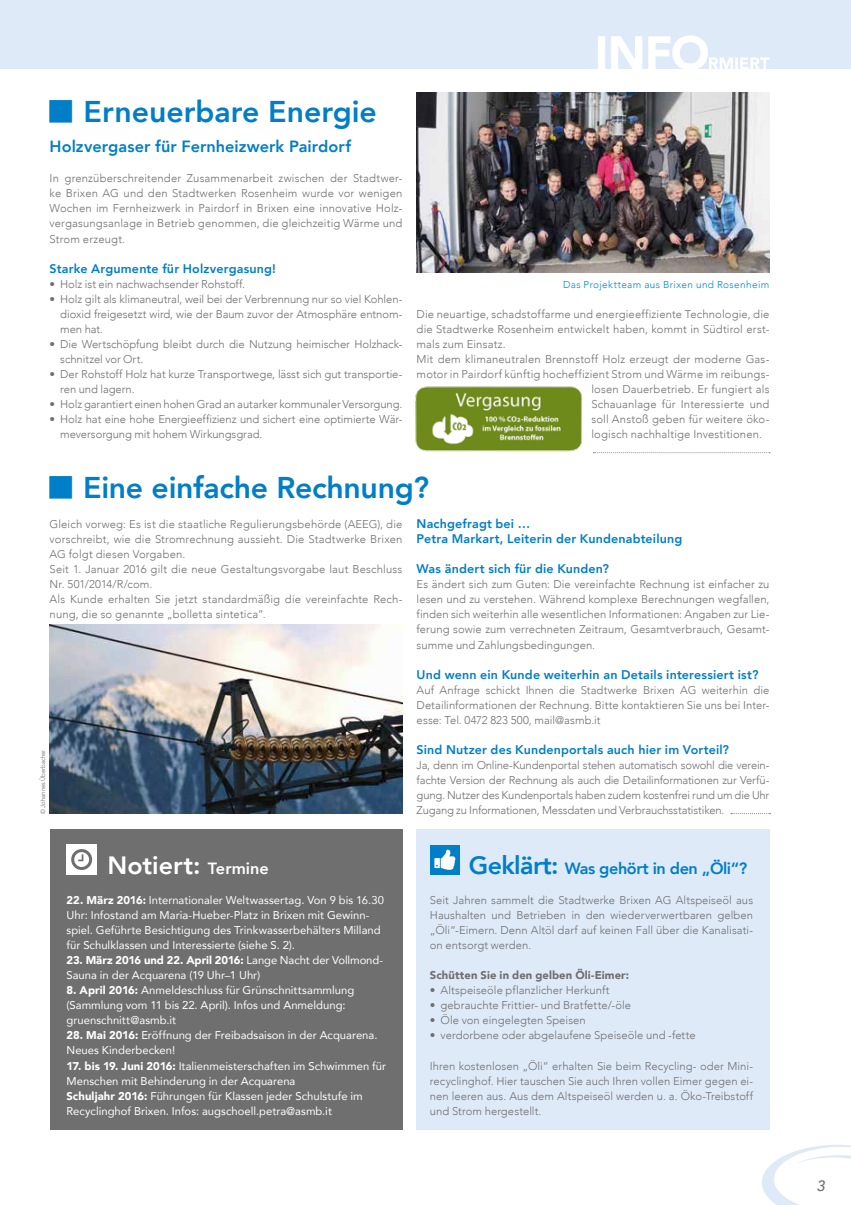
<style>
.page{position:relative;width:851px;height:1205px;background:#fff}
.page>*{position:absolute;margin:0;border:0;box-sizing:border-box;transform-origin:0 0}
.t1{font:800 30px "Avenir";letter-spacing:-.01em;color:#007ec7}
.t2{font:800 25px "Avenir";color:#fff}
.t3{font:800 16.25px "Avenir";color:#007ec7}
.t4{font:800 16.25px "Avenir";letter-spacing:-.025em;color:#007ec7}
.t5{font:italic 500 15px "Avenir";color:#706f6f}
.t6{font:800 12.5px/15px "Avenir";letter-spacing:.01em;color:#007ec7}
.t7{font:300 11.25px/15px "Avenir";letter-spacing:.005em;color:#706f6f;text-align:justify}
.t8{font:11.25px/15px "Avenir";color:#fff}
.t9{font:300 11.25px "Avenir";letter-spacing:-.015em;color:#706f6f}
.t10{font:900 11.25px "Avenir";letter-spacing:.01em;color:#706f6f}
.t11{font:300 10px "Avenir";letter-spacing:.04em;color:#0089cd}
.t12{font:6.25px "Avenir";color:#706f6f;scale:.95 1}
.s1{font-size:16.25px}
.s2{font-weight:900}
.s3{font-size:25px}
</style>
<div class="page">
<svg style="left:762px;top:1145px;width:88px;height:60px"></svg>
<div style="left:0;top:0;width:850px;height:69px;background:#dfeaf9"></div>
<div style="left:416px;top:829px;width:353px;height:300px;background:#dfeaf9"></div>
<img style="left:416px;top:92px;width:353px;height:181px">
<div style="left:50px;top:829px;width:352px;height:300px;background:#706f6f"></div>
<img style="left:50px;top:625px;width:352px;height:189px">
<div style="left:430px;top:845px;width:30px;height:29px;background:#007ec7"></div>
<svg style="left:434px;top:849px;width:21px;height:21px"></svg>
<div style="left:66px;top:844px;width:31px;height:30px;background:#fff"></div>
<svg style="left:71px;top:849px;width:21px;height:21px"></svg>
<svg style="left:730px;top:813px;width:40px;height:1px"></svg>
<svg style="left:593px;top:452px;width:176px;height:1px"></svg>
<svg style="left:598px;top:35px;width:171px;height:34px"></svg>
<img style="left:415px;top:386px;width:167px;height:66px">
<h1 class="t1" style="left:84px;top:88px;width:295px">Erneuerbare Energie</h1>
<h3 class="t3" style="left:50px;top:134px;width:303px">Holzvergaser für Fernheizwerk Pairdorf</h3>
<p class="t7" style="left:50px;top:171px;width:354px">In grenzüberschreitender Zusammenarbeit zwischen der Stadtwer&shy;ke Brixen AG und den Stadtwerken Rosenheim wurde vor wenigen Wochen im Fernheizwerk in Pairdorf in Brixen eine innovative Holz&shy;vergasungsanlage in Betrieb genommen, die gleichzeitig Wärme und Strom erzeugt.</p>
<p class="t6" style="left:50px;top:261px;width:228px">Starke Argumente für Holzvergasung!</p>
<p class="t7" style="left:50px;top:276px;width:197px">• Holz ist ein nachwachsender Rohstoff.</p>
<p class="t7" style="left:60px;top:291px;width:343px;text-indent:-11px">• Holz gilt als klimaneutral, weil bei der Verbrennung nur so viel Kohlen&shy;dioxid freigesetzt wird, wie der Baum zuvor der Atmosphäre entnom&shy;men hat.</p>
<p class="t7" style="left:60px;top:336px;width:343px;text-indent:-11px">• Die Wertschöpfung bleibt durch die Nutzung heimischer Holzhack&shy;schnitzel vor Ort.</p>
<p class="t7" style="left:60px;top:366px;width:343px;text-indent:-11px">• Der Rohstoff Holz hat kurze Transportwege, lässt sich gut transportie&shy;ren und lagern.</p>
<p class="t7" style="left:50px;top:396px;width:354px">• Holz garantiert einen hohen Grad an autarker kommunaler Versorgung.</p>
<p class="t7" style="left:60px;top:411px;width:343px;text-indent:-11px">• Holz hat eine hohe Energieeffizienz und sichert eine optimierte Wär&shy;meversorgung mit hohem Wirkungsgrad.</p>
<p class="t11" style="left:563px;top:278px;width:208px">Das Projektteam aus Brixen und Rosenheim</p>
<p class="t7" style="left:416px;top:306px;width:354px">Die neuartige, schadstoffarme und energieeffiziente Technologie, die</p>
<p class="t7" style="left:416px;top:321px;width:354px">die Stadtwerke Rosenheim entwickelt haben, kommt in Südtirol erst-</p>
<p class="t7" style="left:416px;top:336px;width:91px">mals zum Einsatz.</p>
<p class="t7" style="left:416px;top:351px;width:354px">Mit dem klimaneutralen Brennstoff Holz erzeugt der moderne Gas-</p>
<p class="t7" style="left:416px;top:366px;width:354px">motor in Pairdorf künftig hocheffizient Strom und Wärme im reibungs-</p>
<p class="t7" style="left:591px;top:381px;width:179px">losen Dauerbetrieb. Er fungiert als</p>
<p class="t7" style="left:591px;top:396px;width:179px">Schauanlage für Interessierte und</p>
<p class="t7" style="left:591px;top:411px;width:179px">soll Anstoß geben für weitere öko-</p>
<p class="t7" style="left:591px;top:427px;width:172px">logisch nachhaltige Investitionen.</p>
<h1 class="t1" style="left:83px;top:464px;width:347px">Eine einfache Rechnung?</h1>
<p class="t7" style="left:50px;top:517px;width:354px;text-align:left">Gleich vorweg: Es ist die staatliche Regulierungsbehörde (AEEG), die vorschreibt, wie die Stromrechnung aussieht. Die Stadtwerke Brixen AG folgt diesen Vorgaben.<br>Seit 1. Januar 2016 gilt die neue Gestaltungsvorgabe laut Beschluss Nr. 501/2014/R/com.<br>Als Kunde erhalten Sie jetzt standardmäßig die vereinfachte Rech&shy;nung, die so genannte „bolletta sintetica“.</p>
<p class="t6" style="left:416px;top:516px;width:267px">Nachgefragt bei …<br>Petra Markart, Leiterin der Kundenabteilung</p>
<p class="t6" style="left:416px;top:561px;width:194px">Was ändert sich für die Kunden?</p>
<p class="t7" style="left:416px;top:577px;width:354px">Es ändert sich zum Guten: Die vereinfachte Rechnung ist einfacher zu lesen und zu verstehen. Während komplexe Berechnungen wegfallen, finden sich weiterhin alle wesentlichen Informationen: Angaben zur Lie&shy;ferung sowie zum verrechneten Zeitraum, Gesamtverbrauch, Gesamt&shy;summe und Zahlungsbedingungen.</p>
<p class="t6" style="left:416px;top:667px;width:343px">Und wenn ein Kunde weiterhin an Details interessiert ist?</p>
<p class="t7" style="left:416px;top:682px;width:354px">Auf Anfrage schickt Ihnen die Stadtwerke Brixen AG weiterhin die Detailinformationen der Rechnung. Bitte kontaktieren Sie uns bei Inter&shy;esse: Tel. 0472 823 500, mail@asmb.it</p>
<p class="t6" style="left:416px;top:742px;width:314px">Sind Nutzer des Kundenportals auch hier im Vorteil?</p>
<p class="t7" style="left:416px;top:757px;width:354px">Ja, denn im Online-Kundenportal stehen automatisch sowohl die verein&shy;fachte Version der Rechnung als auch die Detailinformationen zur Verfü&shy;gung. Nutzer des Kundenportals haben zudem kostenfrei rund um die Uhr</p>
<p class="t12" style="left:39px;top:814px;width:69px;rotate:-90deg">© Johannes Überbacher</p>
<p class="t9" style="left:416px;top:803px;width:309px">Zugang zu Informationen, Messdaten und Verbrauchsstatistiken.</p>
<h2 class="t2" style="left:107px;top:846px;width:163px">Notiert: <span class="s1">Termine</span></h2>
<p class="t8" style="left:66px;top:892px;width:319px"><span class="s2">22. März 2016:</span> Internationaler Weltwassertag. Von 9 bis 16.30<br>Uhr: Infostand am Maria-Hueber-Platz in Brixen mit Gewinn&shy;spiel. Geführte Besichtigung des Trinkwasserbehälters Milland für Schulklassen und Interessierte (siehe S. 2).</p>
<p class="t8" style="left:66px;top:952px;width:318px"><span class="s2">23. März 2016 und 22. April 2016:</span> Lange Nacht der Vollmond-<br>Sauna in der Acquarena (19 Uhr–1 Uhr)</p>
<p class="t8" style="left:66px;top:982px;width:289px"><span class="s2">8. April 2016:</span> Anmeldeschluss für Grünschnittsammlung (Sammlung vom 11 bis 22. April). Infos und Anmeldung: gruenschnitt@asmb.it</p>
<p class="t8" style="left:66px;top:1027px;width:312px"><span class="s2">28. Mai 2016:</span> Eröffnung der Freibadsaison in der Acquarena.<br>Neues Kinderbecken!</p>
<p class="t8" style="left:66px;top:1058px;width:321px"><span class="s2">17. bis 19. Juni 2016:</span> Italienmeisterschaften im Schwimmen für Menschen mit Behinderung in der Acquarena<br><span class="s2">Schuljahr 2016:</span> Führungen für Klassen jeder Schulstufe im Recyclinghof Brixen. Infos: augschoell.petra@asmb.it</p>
<h3 class="t4" style="left:469px;top:856px;width:280px"><span class="s3">Geklärt:</span> Was gehört in den „Öli“?</h3>
<p class="t7" style="left:430px;top:893px;width:324px">Seit Jahren sammelt die Stadtwerke Brixen AG Altspeiseöl aus Haushalten und Betrieben in den wiederverwertbaren gelben „Öli“-Eimern. Denn Altöl darf auf keinen Fall über die Kanalisati&shy;on entsorgt werden.</p>
<p class="t10" style="left:430px;top:966px;width:201px">Schütten Sie in den gelben Öli-Eimer:</p>
<p class="t7" style="left:430px;top:983px;width:181px">• Altspeiseöle pflanzlicher Herkunft</p>
<p class="t7" style="left:430px;top:998px;width:202px">• gebrauchte Frittier- und Bratfette/-öle</p>
<p class="t7" style="left:430px;top:1013px;width:157px">• Öle von eingelegten Speisen</p>
<p class="t7" style="left:430px;top:1028px;width:267px">• verdorbene oder abgelaufene Speiseöle und -fette</p>
<p class="t7" style="left:430px;top:1058px;width:324px">Ihren kostenlosen „Öli“ erhalten Sie beim Recycling- oder Mini&shy;recyclinghof. Hier tauschen Sie auch Ihren vollen Eimer gegen ei&shy;nen leeren aus. Aus dem Altspeiseöl werden u. a. Öko-Treibstoff und Strom hergestellt.</p>
<h3 class="t5" style="left:816px;top:1177px;width:10px">3</h3>
</div>
